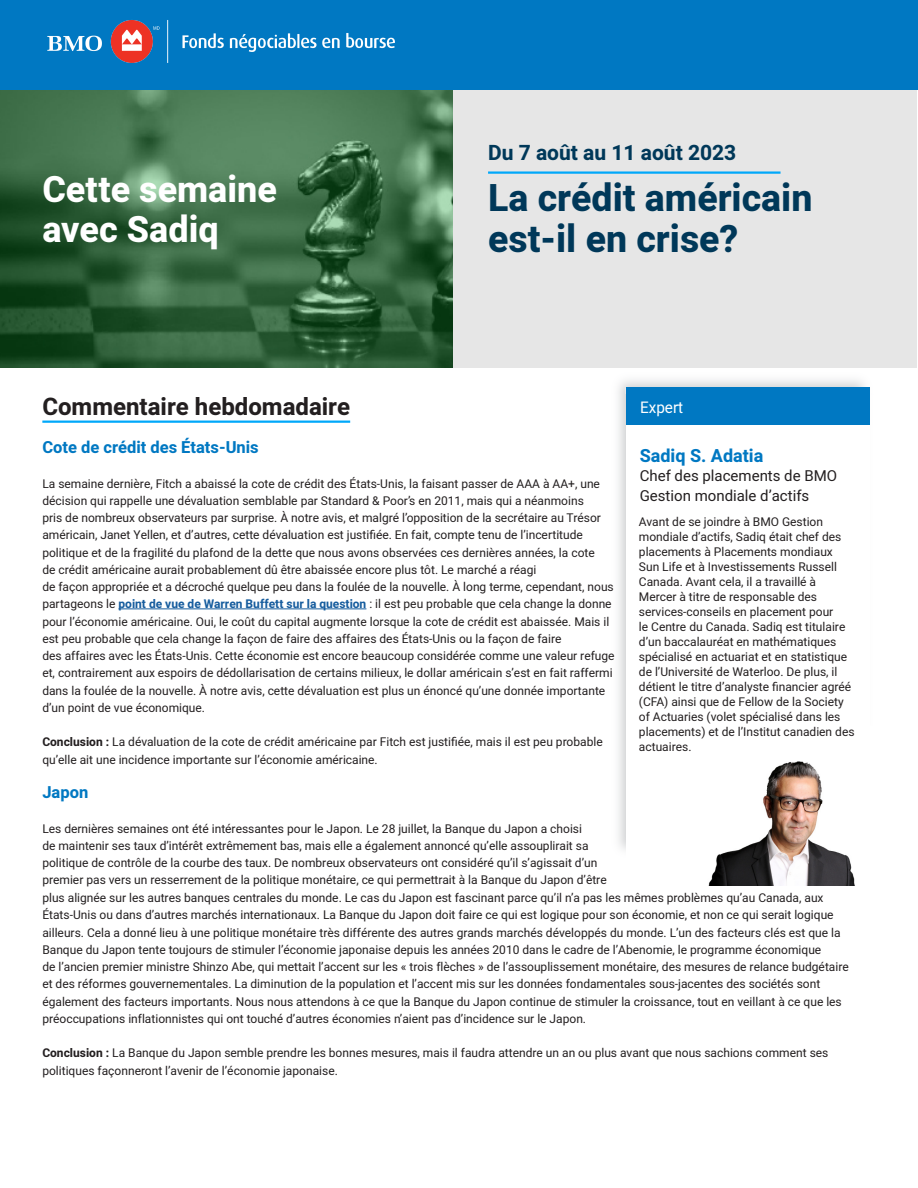
<style>
.page{position:relative;width:918px;height:1188px;background:#fff}
.page>*{position:absolute;margin:0;border:0;box-sizing:border-box;transform-origin:0 0}
.t1{font:800 37.5px/41.2px "Heebo";color:#003859}
.t2{font:800 36px "Heebo";color:#fff}
.Black_subhead{font:700 24px "Heebo";color:#231f20}
.t3{font:700 21px "Heebo";color:#003859}
.t4{font:700 18px "Heebo";color:#0078c2}
.blue_subhead{font:700 16.5px "Heebo";color:#0078c2}
.t5{font:15.9px "Heebo";color:#fff;scale:.96 1}
.t6{font:15px/19.5px "Heebo";color:#231f20}
.blue_subhead-2{font:12px/15px "Heebo";color:#231f20}
.s1{font-weight:700;color:#175d9e}
.s2{font-weight:700}
</style>
<div class="page">
<img style="left:0;top:90px;width:453px;height:278px">
<div style="left:453px;top:76px;width:464px;height:292px;background:#e6e6e6"></div>
<div style="left:0;top:0;width:918px;height:90px;background:#0078c2"></div>
<hr style="left:488px;top:171px;width:293px;height:3px;background:#00a8fa">
<img style="left:618px;top:380px;width:252px;height:15px">
<img style="left:869px;top:395px;width:1px;height:30px">
<div style="left:626px;top:388px;width:243px;height:37px;background:#0078c2"></div>
<hr style="left:42px;top:421px;width:308px;height:2px;background:#00a8fa">
<hr style="left:118px;top:609px;width:248px;height:1px;background:#175d9e">
<img style="left:708px;top:761px;width:147px;height:125px">
<img style="left:47px;top:20px;width:348px;height:43px">
<p class="t2" style="left:42px;top:164px;width:236px">Cette semaine</p>
<p class="t2" style="left:42px;top:205px;width:178px">avec Sadiq</p>
<p class="t3" style="left:488px;top:138px;width:250px">Du 7 août au 11 août 2023</p>
<p class="t1" style="left:488px;top:178px;width:326px">La crédit américain est-il en crise?</p>
<p class="Black_subhead" style="left:42px;top:390px;width:309px">Commentaire hebdomadaire</p>
<p class="blue_subhead" style="left:42px;top:436px;width:218px">Cote de crédit des États-Unis</p>
<p class="blue_subhead-2" style="left:42px;top:475px;width:574px;line-height:17.2px">La semaine dernière, Fitch a abaissé la cote de crédit des États-Unis, la faisant passer de AAA à AA+, une décision qui rappelle une dévaluation semblable par Standard &amp; Poor’s en 2011, mais qui a néanmoins<br>pris de nombreux observateurs par surprise. À notre avis, et malgré l’opposition de la secrétaire au Trésor américain, Janet Yellen, et d’autres, cette dévaluation est justifiée. En fait, compte tenu de l’incertitude politique et de la fragilité du plafond de la dette que nous avons observées ces dernières années, la cote<br>de crédit américaine aurait probablement dû être abaissée encore plus tôt. Le marché a réagi<br>de façon appropriée et a décroché quelque peu dans la foulée de la nouvelle. À long terme, cependant, nous partageons le <span class="s1">point de vue de Warren Buffett sur la question</span> : il est peu probable que cela change la donne pour l’économie américaine. Oui, le coût du capital augmente lorsque la cote de crédit est abaissée. Mais il est peu probable que cela change la façon de faire des affaires des États-Unis ou la façon de faire<br>des affaires avec les États-Unis. Cette économie est encore beaucoup considérée comme une valeur refuge et, contrairement aux espoirs de dédollarisation de certains milieux, le dollar américain s’est en fait raffermi dans la foulée de la nouvelle. À notre avis, cette dévaluation est plus un énoncé qu’une donnée importante d’un point de vue économique.</p>
<p class="blue_subhead-2" style="left:42px;top:733px;width:562px;line-height:17.2px"><span class="s2">Conclusion :</span> La dévaluation de la cote de crédit américaine par Fitch est justifiée, mais il est peu probable qu’elle ait une incidence importante sur l’économie américaine.</p>
<p class="blue_subhead" style="left:42px;top:781px;width:47px">Japon</p>
<p class="blue_subhead-2" style="left:42px;top:820px;width:808px;line-height:17.3px">Les dernières semaines ont été intéressantes pour le Japon. Le 28 juillet, la Banque du Japon a choisi<br>de maintenir ses taux d’intérêt extrêmement bas, mais elle a également annoncé qu’elle assouplirait sa<br>politique de contrôle de la courbe des taux. De nombreux observateurs ont considéré qu’il s’agissait d’un<br>premier pas vers un resserrement de la politique monétaire, ce qui permettrait à la Banque du Japon d’être<br>plus alignée sur les autres banques centrales du monde. Le cas du Japon est fascinant parce qu’il n’a pas les mêmes problèmes qu’au Canada, aux États-Unis ou dans d’autres marchés internationaux. La Banque du Japon doit faire ce qui est logique pour son économie, et non ce qui serait logique ailleurs. Cela a donné lieu à une politique monétaire très différente des autres grands marchés développés du monde. L’un des facteurs clés est que la Banque du Japon tente toujours de stimuler l’économie japonaise depuis les années 2010 dans le cadre de l’Abenomie, le programme économique<br>de l’ancien premier ministre Shinzo Abe, qui mettait l’accent sur les « trois flèches » de l’assouplissement monétaire, des mesures de relance budgétaire et des réformes gouvernementales. La diminution de la population et l’accent mis sur les données fondamentales sous-jacentes des sociétés sont également des facteurs importants. Nous nous attendons à ce que la Banque du Japon continue de stimuler la croissance, tout en veillant à ce que les préoccupations inflationnistes qui ont touché d’autres économies n’aient pas d’incidence sur le Japon.</p>
<p class="blue_subhead-2" style="left:42px;top:1044px;width:788px;line-height:17.2px"><span class="s2">Conclusion :</span> La Banque du Japon semble prendre les bonnes mesures, mais il faudra attendre un an ou plus avant que nous sachions comment ses politiques façonneront l’avenir de l’économie japonaise.</p>
<h3 class="t5" style="left:640px;top:396px;width:46px">Expert</h3>
<p class="t4" style="left:640px;top:443px;width:125px">Sadiq S. Adatia</p>
<p class="t6" style="left:640px;top:466px;width:199px">Chef des placements de BMO<br>Gestion mondiale d’actifs</p>
<p class="blue_subhead-2" style="left:639px;top:514px;width:217px">Avant de se joindre à BMO Gestion mondiale d’actifs, Sadiq était chef des placements à Placements mondiaux Sun Life et à Investissements Russell Canada. Avant cela, il a travaillé à Mercer à titre de responsable des services-conseils en placement pour<br>le Centre du Canada. Sadiq est titulaire d’un baccalauréat en mathématiques spécialisé en actuariat et en statistique de l’Université de Waterloo. De plus, il détient le titre d’analyste financier agréé (CFA) ainsi que de Fellow de la Society of Actuaries (volet spécialisé dans les placements) et de l’Institut canadien des actuaires.</p>
</div>
